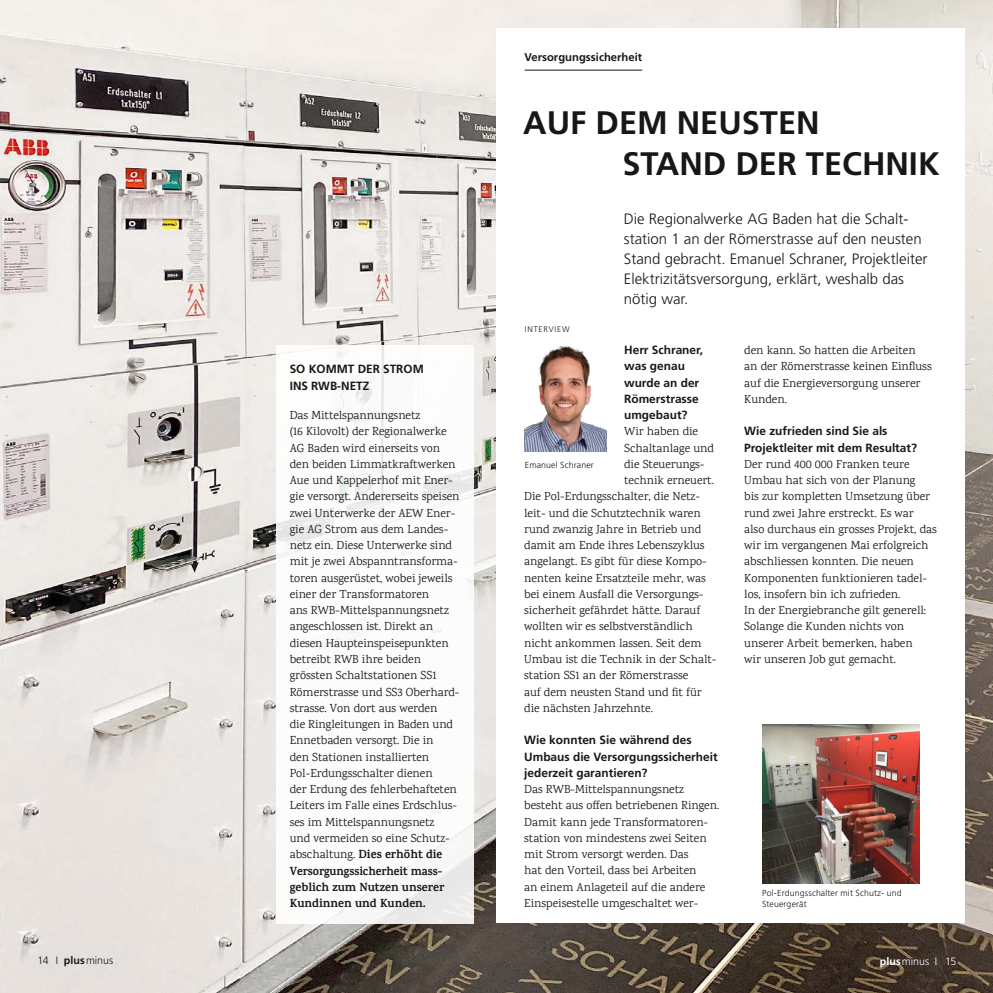
<style>
.page{position:relative;width:993px;height:993px;background:#fff}
.page>*{position:absolute;margin:0;border:0;box-sizing:border-box;transform-origin:0 0}
.t1{font:700 32.5px/41.2px "Frutiger";color:#181716}
.t2{font:300 15px/20px "Frutiger";color:#181716}
.t3{font:11.88px/16.2px "Karma";color:#181716}
.t4{font:700 11.88px/16.2px "Frutiger";color:#181716}
.t5{font:700 11.25px "Frutiger";color:#181716}
.t6{font:300 10.62px "Frutiger";color:#181716}
.t7{font:300 10.62px "Frutiger";color:#fff}
.t8{font:300 8.75px/10.8px "Frutiger";letter-spacing:.015em;color:#181716}
.t9{font:300 8.12px "Frutiger";letter-spacing:.1em;color:#181716}
.s1{font-weight:700}
</style>
<div class="page">
<img style="left:0;top:0;width:992px;height:992px">
<div style="left:276px;top:345px;width:197px;height:577px;background:#fff"></div>
<div style="left:496px;top:28px;width:468px;height:894px;background:#fff"></div>
<hr style="left:524px;top:70px;width:118px;height:1px;background:#181716">
<img style="left:762px;top:724px;width:156px;height:158px">
<img style="left:524px;top:345px;width:82px;height:106px">
<p class="t4" style="left:289px;top:361px;width:135px">SO KOMMT DER STROM<br>INS RWB-NETZ</p>
<p class="t3" style="left:289px;top:407px;width:171px">Das Mittelspannungsnetz<br>(16 Kilovolt) der Regionalwerke<br>AG Baden wird einerseits von den beiden Limmatkraftwerken<br>Aue und Kappelerhof mit Ener&shy;gie versorgt. Andererseits speisen zwei Unterwerke der AEW Ener&shy;gie AG Strom aus dem Landes&shy;netz ein. Diese Unterwerke sind mit je zwei Abspanntransforma&shy;toren ausgerüstet, wobei jeweils einer der Transformatoren<br>ans RWB-Mittelspannungsnetz angeschlossen ist. Direkt an diesen Haupteinspeisepunkten betreibt RWB ihre beiden grössten Schaltstationen SS1<br>Römerstrasse und SS3 Oberhard&shy;strasse. Von dort aus werden<br>die Ringleitungen in Baden und<br>Ennetbaden versorgt. Die in<br>den Stationen installierten<br>Pol-Erdungsschalter dienen<br>der Erdung des fehlerbehafteten<br>Leiters im Falle eines Erdschlus&shy;ses im Mittelspannungsnetz<br>und vermeiden so eine Schutz&shy;abschaltung. <span class="s1">Dies erhöht die<br>Versorgungssicherheit mass&shy;geblich zum Nutzen unserer<br>Kundinnen und Kunden.</span></p>
<p class="t5" style="left:524px;top:51px;width:119px">Versorgungssicherheit</p>
<h1 class="t1" style="left:622px;top:102px;width:319px;text-indent:-99px">AUF DEM NEUSTEN<br>STAND DER TECHNIK</h1>
<p class="t2" style="left:623px;top:208px;width:305px">Die Regionalwerke AG Baden hat die Schalt&shy;station 1 an der Römerstrasse auf den neusten Stand gebracht. Emanuel Schraner, Projektleiter Elektrizitätsversorgung, erklärt, weshalb das nötig war.</p>
<p class="t9" style="left:524px;top:325px;width:46px">INTERVIEW</p>
<p class="t3" style="left:744px;top:342px;width:189px">den kann. So hatten die Arbeiten an der Römerstrasse keinen Einfluss auf die Energieversorgung unserer<br>Kunden.</p>
<p class="t4" style="left:744px;top:423px;width:174px">Wie zufrieden sind Sie als<br>Projektleiter mit dem Resultat?</p>
<p class="t3" style="left:744px;top:455px;width:194px">Der rund 400 000 Franken teure Umbau hat sich von der Planung<br>bis zur kompletten Umsetzung über rund zwei Jahre erstreckt. Es war also durchaus ein grosses Projekt, das wir im vergangenen Mai erfolgreich abschliessen konnten. Die neuen Komponenten funktionieren tadel&shy;los, insofern bin ich zufrieden.<br>In der Energiebranche gilt generell:<br>Solange die Kunden nichts von unserer Arbeit bemerken, haben<br>wir unseren Job gut gemacht.</p>
<p class="t4" style="left:624px;top:341px;width:80px">Herr Schraner, was genau wurde an der<br>Römerstrasse umgebaut?</p>
<p class="t3" style="left:624px;top:423px;width:75px">Wir haben die</p>
<p class="t3" style="left:624px;top:439px;width:91px">Schaltanlage und</p>
<p class="t3" style="left:624px;top:455px;width:82px">die Steuerungs-</p>
<p class="t3" style="left:624px;top:471px;width:91px">technik erneuert.</p>
<p class="t3" style="left:524px;top:488px;width:177px">Die Pol-Erdungsschalter, die Netz-</p>
<p class="t3" style="left:524px;top:504px;width:178px">leit- und die Schutztechnik waren</p>
<p class="t3" style="left:524px;top:520px;width:178px">rund zwanzig Jahre in Betrieb und</p>
<p class="t3" style="left:524px;top:536px;width:182px">damit am Ende ihres Lebenszyklus</p>
<p class="t3" style="left:524px;top:553px;width:184px">angelangt. Es gibt für diese Kompo-</p>
<p class="t3" style="left:524px;top:569px;width:183px">nenten keine Ersatzteile mehr, was</p>
<p class="t3" style="left:524px;top:585px;width:181px">bei einem Ausfall die Versorgungs-</p>
<p class="t3" style="left:524px;top:601px;width:177px">sicherheit gefährdet hätte. Darauf</p>
<p class="t3" style="left:524px;top:618px;width:170px">wollten wir es selbstverständlich</p>
<p class="t3" style="left:524px;top:634px;width:179px">nicht ankommen lassen. Seit dem</p>
<p class="t3" style="left:524px;top:650px;width:194px">Umbau ist die Technik in der Schalt-</p>
<p class="t3" style="left:524px;top:666px;width:166px">station SS1 an der Römerstrasse</p>
<p class="t3" style="left:524px;top:683px;width:179px">auf dem neusten Stand und fit für</p>
<p class="t3" style="left:524px;top:699px;width:130px">die nächsten Jahrzehnte.</p>
<p class="t4" style="left:524px;top:731px;width:195px">Wie konnten Sie während des<br>Umbaus die Versorgungssicherheit jederzeit garantieren?</p>
<p class="t3" style="left:524px;top:780px;width:196px">Das RWB-Mittelspannungsnetz besteht aus offen betriebenen Ringen.<br>Damit kann jede Transformatoren&shy;station von mindestens zwei Seiten mit Strom versorgt werden. Das<br>hat den Vorteil, dass bei Arbeiten<br>an einem Anlageteil auf die andere Einspeisestelle umgeschaltet wer-</p>
<p class="t8" style="left:524px;top:459px;width:70px">Emanuel Schraner</p>
<p class="t8" style="left:762px;top:887px;width:141px">Pol-Erdungsschalter mit Schutz- und<br>Steuergerät</p>
<p class="t6" style="left:37px;top:954px;width:77px">14 I <span class="s1">plus</span>minus</p>
<p class="t7" style="left:879px;top:954px;width:78px"><span class="s1">plus</span>minus I 15</p>
</div>
